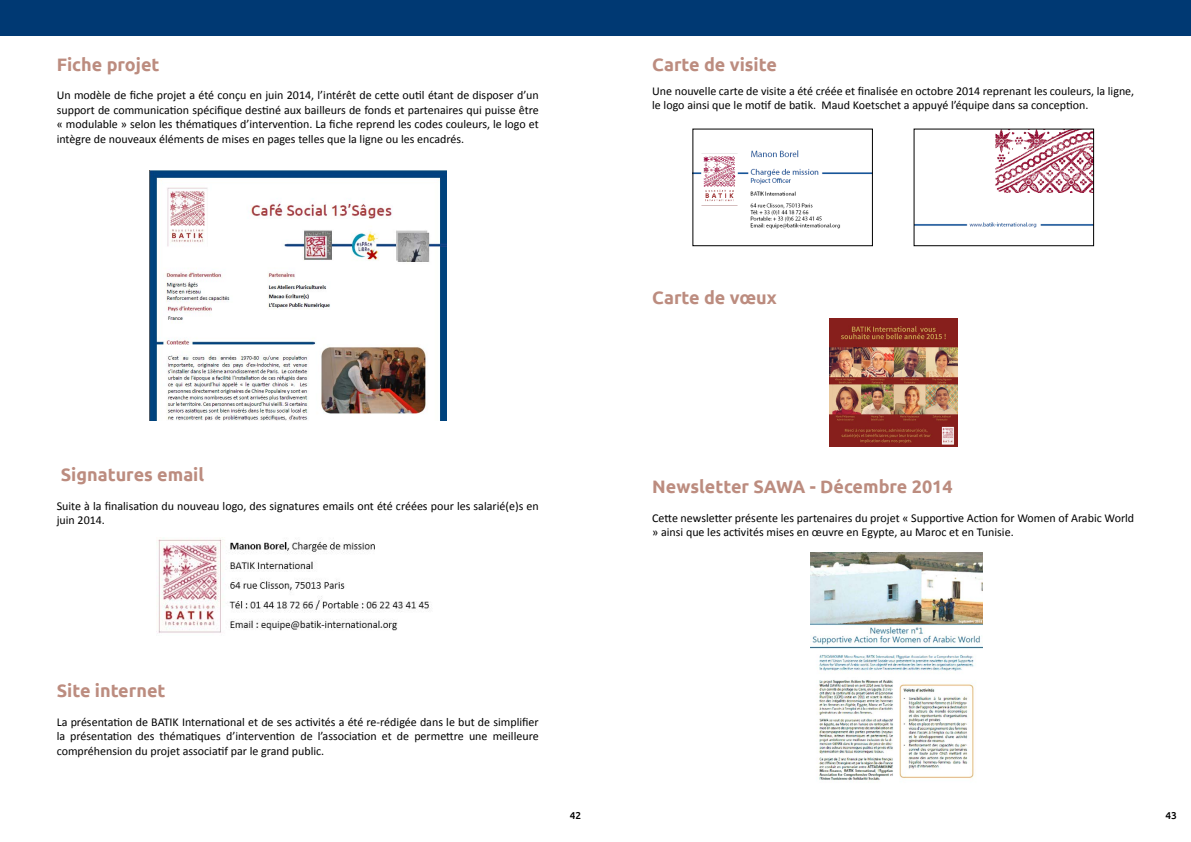
<style>
.page{position:relative;width:1191px;height:842px;background:#fff}
.page>*{position:absolute;margin:0;border:0;box-sizing:border-box;transform-origin:0 0}
.t1{font:700 18px "Ubuntu";color:#bc8c7f}
.t2{font:12px/14.4px "Calibri";color:#000}
.t3{font:500 10px "Ubuntu";color:#000}
</style>
<div class="page">
<div style="left:0;top:0;width:595px;height:36px;background:#003973"></div>
<img style="left:149px;top:170px;width:297px;height:251px">
<img style="left:158px;top:538px;width:272px;height:95px">
<div style="left:596px;top:1px;width:594px;height:35px;background:#003973"></div>
<div style="left:595px;top:0;width:596px;height:36px;border:1px solid #003973"></div>
<img style="left:829px;top:318px;width:128px;height:128px">
<img style="left:694px;top:150px;width:177px;height:79px">
<div style="left:692px;top:129px;width:181px;height:117px;border:1px solid #000"></div>
<img style="left:915px;top:131px;width:177px;height:97px">
<div style="left:913px;top:129px;width:181px;height:117px;border:1px solid #000"></div>
<img style="left:810px;top:553px;width:173px;height:228px">
<h1 class="t1" style="left:57px;top:53px;width:104px">Fiche projet</h1>
<p class="t2" style="left:57px;top:88px;width:483px;text-align:justify">Un modèle de fiche projet a été conçu en juin 2014, l’intérêt de cette outil étant de disposer d’un support de communication spécifique destiné aux bailleurs de fonds et partenaires qui puisse être « modulable » selon les thématiques d’intervention. La fiche reprend les codes couleurs, le logo et intègre de nouveaux éléments de mises en pages telles que la ligne ou les encadrés.</p>
<h1 class="t1" style="left:652px;top:53px;width:126px">Carte de visite</h1>
<p class="t2" style="left:652px;top:83px;width:483px">Une nouvelle carte de visite a été créée et finalisée en octobre 2014 reprenant les couleurs, la ligne, le logo ainsi que le motif de batik. Maud Koetschet a appuyé l’équipe dans sa conception.</p>
<h1 class="t1" style="left:652px;top:286px;width:126px">Carte de vœux</h1>
<h1 class="t1" style="left:61px;top:464px;width:145px">Signatures email</h1>
<p class="t2" style="left:57px;top:498px;width:483px">Suite à la finalisation du nouveau logo, des signatures emails ont été créées pour les salarié(e)s en juin 2014.</p>
<h1 class="t1" style="left:652px;top:476px;width:302px">Newsletter SAWA - Décembre 2014</h1>
<p class="t2" style="left:652px;top:510px;width:483px">Cette newsletter présente les partenaires du projet « Supportive Action for Women of Arabic World » ainsi que les activités mises en œuvre en Egypte, au Maroc et en Tunisie.</p>
<h1 class="t1" style="left:57px;top:680px;width:110px">Site internet</h1>
<p class="t2" style="left:57px;top:714px;width:483px;text-align:justify">La présentation de BATIK International et de ses activités a été re-rédigée dans le but de simplifier la présentation des thématiques d’intervention de l’association et de permettre une meilleure compréhension du projet associatif par le grand public.</p>
<p class="t3" style="left:570px;top:809px;width:13px">42</p>
<p class="t3" style="left:1165px;top:809px;width:13px">43</p>
</div>
